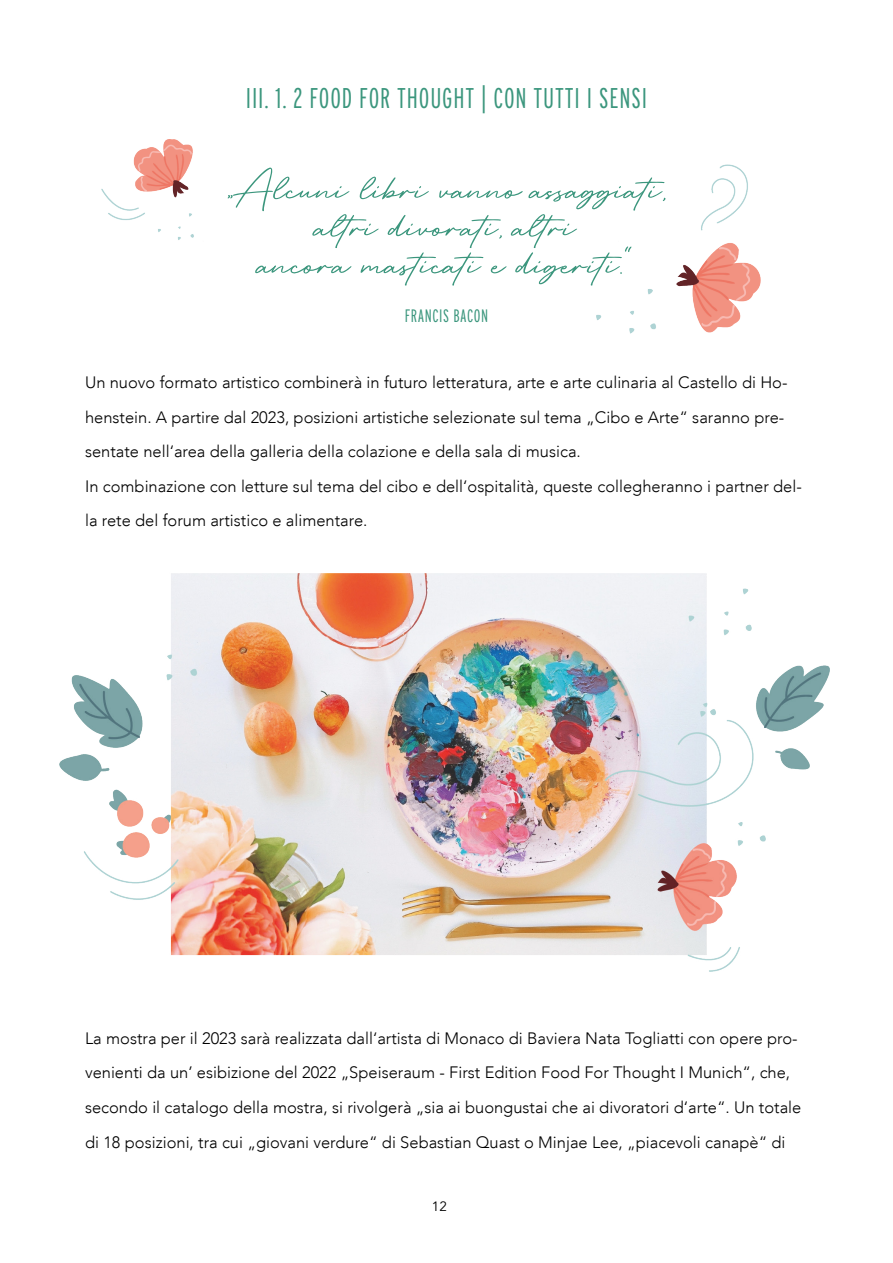
<style>
.page{position:relative;width:893px;height:1263px;background:#fff}
.page>*{position:absolute;margin:0;border:0;box-sizing:border-box;transform-origin:0 0}
.t1{font:63px "Retro Signature";color:#3b967d}
.t2{font:300 28.5px "Interstate Compressed";letter-spacing:.03em;color:#3b967d}
.t3{font:300 18px "Interstate Compressed";letter-spacing:.03em;color:#3b967d}
.t4{font:300 16.5px/34.5px "Avenir LT";color:#000}
.t5{font:13.5px "Avenir";color:#000}
</style>
<div class="page">
<img style="left:101px;top:139px;width:660px;height:195px">
<img style="left:60px;top:573px;width:769px;height:399px">
<h2 class="t2" style="left:246px;top:82px;width:403px">III. 1. 2 FOOD FOR THOUGHT | CON TUTTI I SENSI</h2>
<h1 class="t1" style="left:226px;top:153px;width:442px">„Alcuni libri vanno assaggiati,</h1>
<h1 class="t1" style="left:317px;top:190px;width:260px">altri divorati, altri</h1>
<h1 class="t1" style="left:260px;top:228px;width:375px">ancora masticati e digeriti.“</h1>
<p class="t3" style="left:405px;top:306px;width:85px">FRANCIS BACON</p>
<p class="t4" style="left:85px;top:365px;width:718px">Un nuovo formato artistico combinerà in futuro letteratura, arte e arte culinaria al Castello di Ho&shy;henstein. A partire dal 2023, posizioni artistiche selezionate sul tema „Cibo e Arte“ saranno pre&shy;sentate nell‘area della galleria della colazione e della sala di musica.<br>In combinazione con letture sul tema del cibo e dell‘ospitalità, queste collegheranno i partner del&shy;la rete del forum artistico e alimentare.</p>
<p class="t4" style="left:85px;top:1021px;width:718px">La mostra per il 2023 sarà realizzata dall‘artista di Monaco di Baviera Nata Togliatti con opere pro&shy;venienti da un’ esibizione del 2022 „Speiseraum - First Edition Food For Thought I Munich“, che, secondo il catalogo della mostra, si rivolgerà „sia ai buongustai che ai divoratori d‘arte“. Un totale di 18 posizioni, tra cui „giovani verdure“ di Sebastian Quast o Minjae Lee, „piacevoli canapè“ di</p>
<p class="t5" style="left:432px;top:1198px;width:17px">12</p>
</div>
